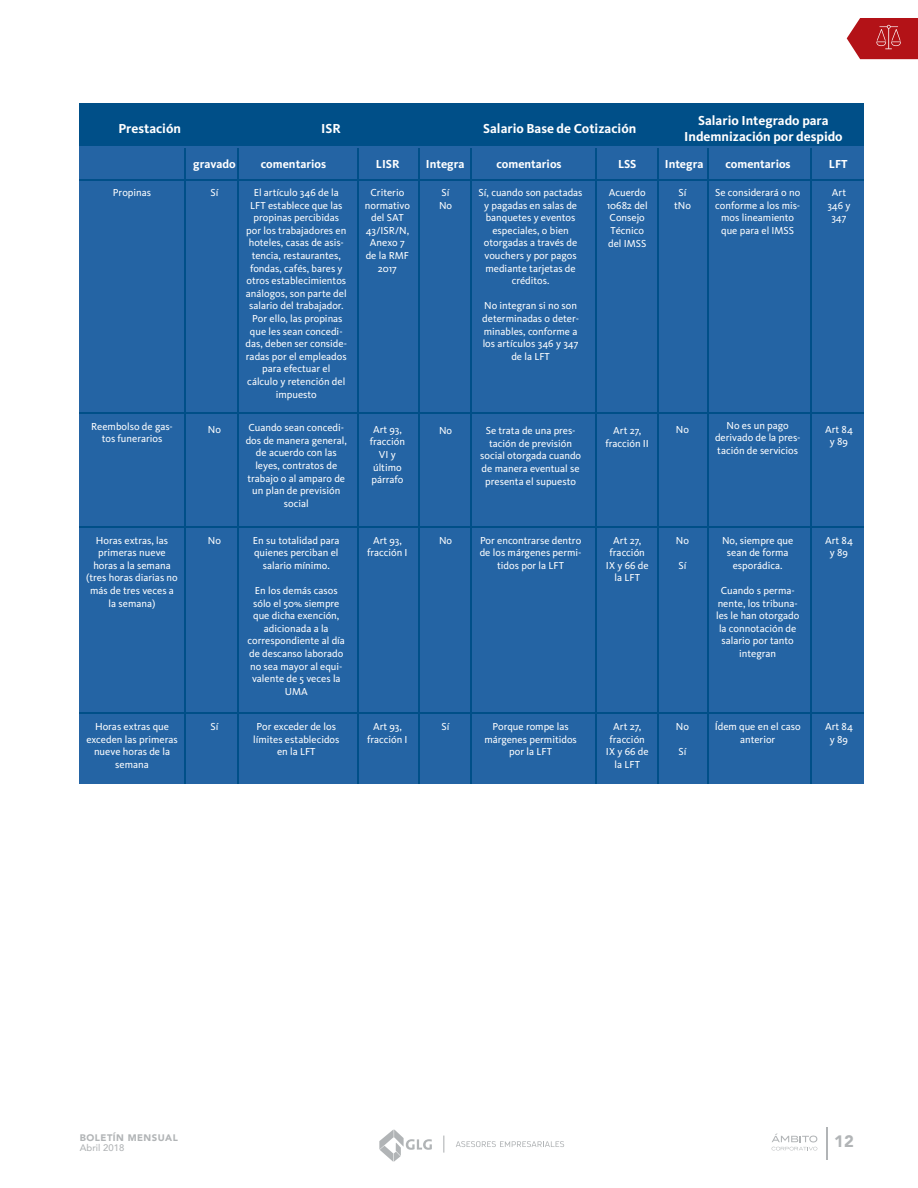
<style>
.page{position:relative;width:918px;height:1188px;background:#fff}
.page>*{position:absolute;margin:0;border:0;box-sizing:border-box;transform-origin:0 0}
.t1{font:900 16.5px "Avenir";color:#b1b4b6}
.t2{font:700 13.5px/16.2px "Kievit OT";color:#fff;text-align:center}
.t3{font:700 12px "Kievit OT";color:#fff}
.t4{font:10.5px/12.6px "Kievit OT";color:#fff;text-align:center}
.t5{font:900 9.45px "Avenir";letter-spacing:.05em;color:#b1b4b6}
.t6{font:500 9.45px "Avenir";color:#b1b4b6}
</style>
<div class="page">
<svg style="left:379px;top:1130px;width:53px;height:32px"></svg>
<svg style="left:456px;top:1141px;width:108px;height:6px"></svg>
<svg style="left:443px;top:1136px;width:1px;height:17px"></svg>
<svg style="left:772px;top:1134px;width:46px;height:16px"></svg>
<hr style="left:826px;top:1127px;width:2px;height:33px;background:#b1b4b6">
<svg style="left:847px;top:18px;width:71px;height:41px;background:#bc2f33"></svg>
<div style="left:80px;top:104px;width:784px;height:46px;background:#004f88"></div>
<div style="left:80px;top:147px;width:784px;height:637px;background:#2464a4"></div>
<hr style="left:185px;top:148px;width:1px;height:636px;background:#004f88">
<hr style="left:237px;top:148px;width:2px;height:636px;background:#004f88">
<hr style="left:80px;top:179px;width:784px;height:1px;background:#004f88">
<hr style="left:80px;top:412px;width:784px;height:2px;background:#004f88">
<hr style="left:80px;top:526px;width:784px;height:2px;background:#004f88">
<hr style="left:80px;top:713px;width:784px;height:1px;background:#004f88">
<hr style="left:358px;top:148px;width:1px;height:636px;background:#004f88">
<hr style="left:418px;top:148px;width:2px;height:636px;background:#004f88">
<hr style="left:471px;top:148px;width:1px;height:636px;background:#004f88">
<hr style="left:595px;top:148px;width:2px;height:636px;background:#004f88">
<hr style="left:657px;top:148px;width:2px;height:636px;background:#004f88">
<hr style="left:707px;top:148px;width:2px;height:636px;background:#004f88">
<hr style="left:810px;top:148px;width:2px;height:636px;background:#004f88">
<p class="t2" style="left:118px;top:120px;width:64px">Prestación</p>
<p class="t2" style="left:321px;top:120px;width:21px">ISR</p>
<p class="t2" style="left:684px;top:112px;width:160px">Salario Integrado para<br>Indemnización por despido</p>
<p class="t2" style="left:483px;top:120px;width:154px">Salario Base de Cotización</p>
<p class="t3" style="left:193px;top:157px;width:44px">gravado</p>
<p class="t3" style="left:261px;top:157px;width:67px">comentarios</p>
<p class="t3" style="left:376px;top:157px;width:25px">LISR</p>
<p class="t3" style="left:426px;top:157px;width:40px">Integra</p>
<p class="t3" style="left:496px;top:157px;width:67px">comentarios</p>
<p class="t3" style="left:618px;top:157px;width:20px">LSS</p>
<p class="t3" style="left:665px;top:157px;width:40px">Integra</p>
<p class="t3" style="left:725px;top:157px;width:67px">comentarios</p>
<p class="t3" style="left:829px;top:157px;width:20px">LFT</p>
<p class="t4" style="left:113px;top:186px;width:40px">Propinas</p>
<p class="t4" style="left:91px;top:420px;width:83px">Reembolso de gas&shy;tos funerarios</p>
<p class="t4" style="left:86px;top:534px;width:93px">Horas extras, las primeras nueve horas a la semana (tres horas diarias no más de tres veces a la semana)</p>
<p class="t4" style="left:86px;top:720px;width:93px">Horas extras que exceden las primeras nueve horas de la semana</p>
<p class="t4" style="left:210px;top:186px;width:9px">Sí</p>
<p class="t4" style="left:208px;top:423px;width:15px">No</p>
<p class="t4" style="left:208px;top:534px;width:15px">No</p>
<p class="t4" style="left:210px;top:720px;width:9px">Sí</p>
<p class="t4" style="left:246px;top:186px;width:103px">El artículo 346 de la<br>LFT establece que las propinas percibidas por los trabajadores en hoteles, casas de asis&shy;tencia, restaurantes, fondas, cafés, bares y otros establecimientos análogos, son parte del salario del trabajador.<br>Por ello, las propinas que les sean concedi&shy;das, deben ser conside&shy;radas por el empleados para efectuar el cálculo y retención del impuesto</p>
<p class="t4" style="left:246px;top:421px;width:103px">Cuando sean concedi&shy;dos de manera general, de acuerdo con las leyes, contratos de trabajo o al amparo de un plan de previsión social</p>
<p class="t4" style="left:253px;top:534px;width:88px">En su totalidad para quienes perciban el salario mínimo.</p>
<p class="t4" style="left:248px;top:584px;width:99px">En los demás casos sólo el 50% siempre que dicha exención, adicionada a la correspondiente al día de descanso laborado no sea mayor al equi&shy;valente de 5 veces la<br>UMA</p>
<p class="t4" style="left:253px;top:720px;width:88px">Por exceder de los límites establecidos en la LFT</p>
<p class="t4" style="left:365px;top:186px;width:47px">Criterio normativo del SAT<br>43/ISR/N,<br>Anexo 7 de la RMF<br>2017</p>
<p class="t4" style="left:370px;top:423px;width:37px">Art 93, fracción<br>VI y último párrafo</p>
<p class="t4" style="left:367px;top:534px;width:42px">Art 93, fracción I</p>
<p class="t4" style="left:367px;top:720px;width:42px">Art 93, fracción I</p>
<p class="t4" style="left:439px;top:186px;width:15px;text-align:left">Sí<br>No</p>
<p class="t4" style="left:479px;top:186px;width:105px">Sí, cuando son pactadas y pagadas en salas de banquetes y eventos especiales, o bien otorgadas a través de vouchers y por pagos mediante tarjetas de créditos.</p>
<p class="t4" style="left:482px;top:300px;width:98px">No integran si no son determinadas o deter&shy;minables, conforme a los artículos 346 y 347 de la LFT</p>
<p class="t4" style="left:607px;top:186px;width:42px">Acuerdo<br>10682 del<br>Consejo<br>Técnico del IMSS</p>
<p class="t4" style="left:674px;top:186px;width:18px">Sí tNo</p>
<p class="t4" style="left:715px;top:186px;width:87px">Se considerará o no conforme a los mis&shy;mos lineamiento que para el IMSS</p>
<p class="t4" style="left:827px;top:186px;width:25px">Art<br>346 y<br>347</p>
<p class="t4" style="left:439px;top:424px;width:15px">No</p>
<p class="t4" style="left:480px;top:424px;width:103px">Se trata de una pres&shy;tación de previsión social otorgada cuando de manera eventual se presenta el supuesto</p>
<p class="t4" style="left:606px;top:424px;width:45px">Art 27, fracción II</p>
<p class="t4" style="left:676px;top:423px;width:15px">No</p>
<p class="t4" style="left:715px;top:419px;width:87px">No es un pago derivado de la pres&shy;tación de servicios</p>
<p class="t4" style="left:825px;top:423px;width:29px">Art 84 y 89</p>
<p class="t4" style="left:439px;top:534px;width:15px">No</p>
<p class="t4" style="left:480px;top:534px;width:103px">Por encontrarse dentro de los márgenes permi&shy;tidos por la LFT</p>
<p class="t4" style="left:606px;top:534px;width:44px">Art 27, fracción<br>IX y 66 de la LFT</p>
<p class="t4" style="left:676px;top:534px;width:15px">No</p>
<p class="t4" style="left:679px;top:559px;width:9px">Sí</p>
<p class="t4" style="left:722px;top:534px;width:73px">No, siempre que sean de forma esporádica.</p>
<p class="t4" style="left:716px;top:584px;width:85px">Cuando s perma&shy;nente, los tribuna&shy;les le han otorgado la connotación de salario por tanto integran</p>
<p class="t4" style="left:825px;top:534px;width:29px">Art 84 y 89</p>
<p class="t4" style="left:442px;top:720px;width:9px">Sí</p>
<p class="t4" style="left:484px;top:720px;width:94px">Porque rompe las márgenes permitidos por la LFT</p>
<p class="t4" style="left:606px;top:720px;width:44px">Art 27, fracción<br>IX y 66 de la LFT</p>
<p class="t4" style="left:676px;top:720px;width:15px">No</p>
<p class="t4" style="left:679px;top:745px;width:9px">Sí</p>
<p class="t4" style="left:715px;top:720px;width:87px">Ídem que en el caso anterior</p>
<p class="t4" style="left:825px;top:720px;width:29px">Art 84 y 89</p>
<p class="t5" style="left:80px;top:1130px;width:99px">BOLETÍN MENSUAL</p>
<p class="t6" style="left:80px;top:1139px;width:46px">Abril 2018</p>
<h1 class="t1" style="left:834px;top:1127px;width:21px">12</h1>
</div>
